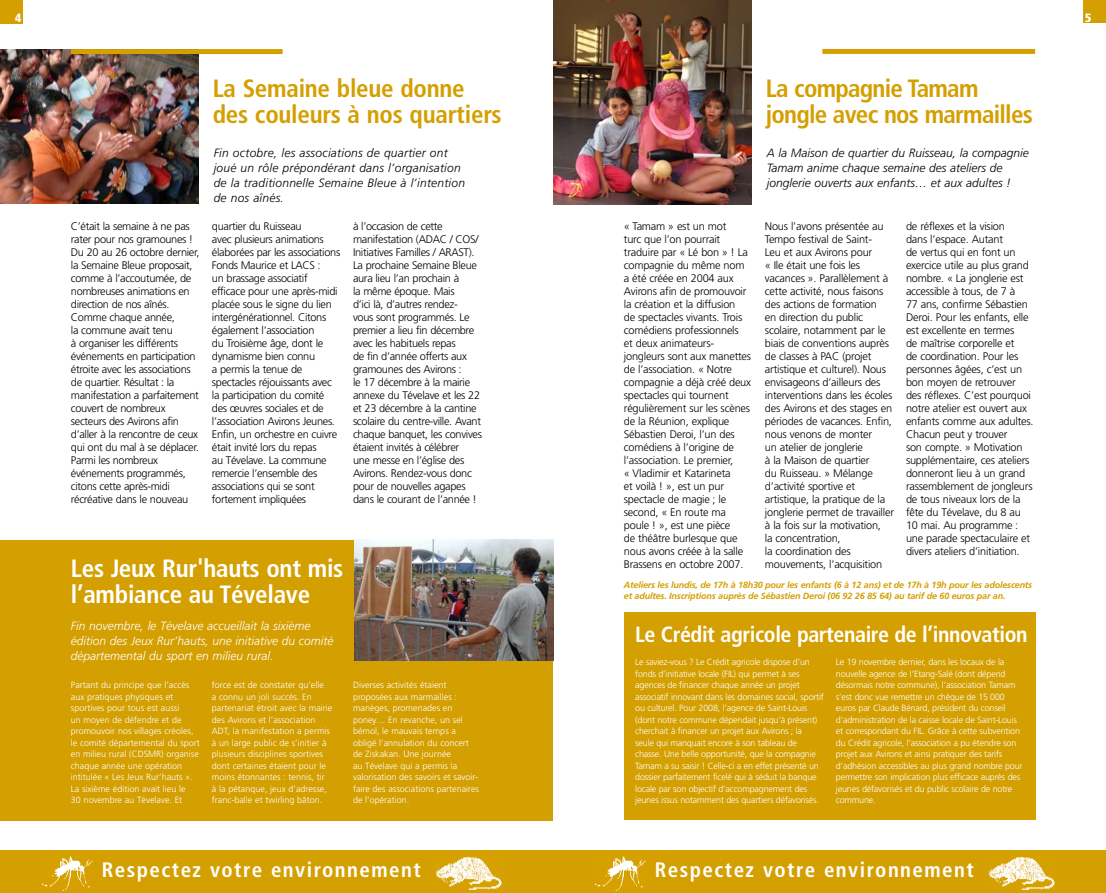
<style>
.page{position:relative;width:1106px;height:893px;background:#fff}
.page>*{position:absolute;margin:0;border:0;box-sizing:border-box;transform-origin:0 0}
.t1{font:700 condensed 25px/26px "Frutiger";letter-spacing:-.01em;color:#d49f00}
.t2{font:700 condensed 25px/26px "Frutiger";letter-spacing:-.01em;color:#fff}
.t3{font:700 condensed 22px "Frutiger";color:#fff}
.t4{font:700 condensed 20.9px "Frutiger";letter-spacing:.07em;color:#fff}
.t5{font:italic 300 12px/15px "Frutiger";letter-spacing:.02em;color:#000}
.t6{font:italic 300 12px/15px "Frutiger";color:#fff}
.t7{font:italic 300 12px/15px "Frutiger";color:#000}
.t8{font:900 condensed 12px "Frutiger";color:#fff}
.t9{font:300 11px/13px "Frutiger";letter-spacing:-.02em;color:#000}
.t10{font:300 9px/11.5px "Frutiger";letter-spacing:-.02em;color:#fff}
.t11{font:300 9px/11.5px "Frutiger";color:#fff}
.t12{font:italic 700 9px/11px "Frutiger";letter-spacing:-.02em;color:#d49f00}
</style>
<div class="page">
<img style="left:553px;top:0;width:198px;height:204px">
<div style="left:0;top:540px;width:553px;height:280px;background:#d49f00"></div>
<img style="left:0;top:49px;width:198px;height:155px">
<div style="left:1083px;top:0;width:23px;height:23px;background:#d49f00"></div>
<div style="left:0;top:0;width:23px;height:24px;background:#d49f00"></div>
<div style="left:71px;top:49px;width:212px;height:5px;background:#d49f00"></div>
<div style="left:0;top:850px;width:553px;height:43px;background:#d49f00"></div>
<img style="left:43px;top:856px;width:49px;height:35px">
<img style="left:435px;top:856px;width:67px;height:34px">
<div style="left:553px;top:850px;width:553px;height:43px;background:#d49f00"></div>
<img style="left:595px;top:856px;width:50px;height:35px">
<img style="left:988px;top:856px;width:67px;height:34px">
<div style="left:822px;top:49px;width:213px;height:5px;background:#d49f00"></div>
<div style="left:624px;top:612px;width:411px;height:208px;background:#d49f00"></div>
<img style="left:354px;top:540px;width:199px;height:121px">
<p class="t8" style="left:15px;top:10px;width:8px">4</p>
<p class="t8" style="left:1085px;top:10px;width:8px">5</p>
<h1 class="t1" style="left:213px;top:75px;width:290px">La Semaine bleue donne des couleurs à nos quartiers</h1>
<p class="t5" style="left:214px;top:145px;width:253px">Fin octobre, les associations de quartier ont joué un rôle prépondérant dans l’organisation de la traditionnelle Semaine Bleue à l’intention de nos aînés.</p>
<p class="t9" style="left:71px;top:220px;width:130px">C’était la semaine à ne pas rater pour nos gramounes !<br>Du 20 au 26 octobre dernier, la Semaine Bleue proposait, comme à l’accoutumée, de nombreuses animations en direction de nos aînés.<br>Comme chaque année,<br>la commune avait tenu<br>à organiser les différents événements en participation étroite avec les associations de quartier. Résultat : la manifestation a parfaitement couvert de nombreux secteurs des Avirons afin d’aller à la rencontre de ceux qui ont du mal à se déplacer.<br>Parmi les nombreux événements programmés, citons cette après-midi récréative dans le nouveau</p>
<p class="t9" style="left:212px;top:220px;width:130px">quartier du Ruisseau<br>avec plusieurs animations élaborées par les associations<br>Fonds Maurice et LACS :<br>un brassage associatif efficace pour une après-midi placée sous le signe du lien intergénérationnel. Citons également l’association<br>du Troisième âge, dont le dynamisme bien connu<br>a permis la tenue de spectacles réjouissants avec la participation du comité des œuvres sociales et de l’association Avirons Jeunes.<br>Enfin, un orchestre en cuivre était invité lors du repas<br>au Tévelave. La commune remercie l’ensemble des associations qui se sont fortement impliquées</p>
<p class="t9" style="left:353px;top:220px;width:130px">à l’occasion de cette manifestation (ADAC / COS/<br>Initiatives Familles / ARAST).<br>La prochaine Semaine Bleue aura lieu l’an prochain à<br>la même époque. Mais<br>d’ici là, d’autres rendez-<br>vous sont programmés. Le premier a lieu fin décembre avec les habituels repas<br>de fin d’année offerts aux gramounes des Avirons :<br>le 17 décembre à la mairie annexe du Tévelave et les 22 et 23 décembre à la cantine scolaire du centre-ville. Avant chaque banquet, les convives étaient invités à célébrer<br>une messe en l’église des<br>Avirons. Rendez-vous donc pour de nouvelles agapes dans le courant de l’année !</p>
<h1 class="t2" style="left:71px;top:556px;width:274px">Les Jeux Rur'hauts ont mis l’ambiance au Tévelave</h1>
<p class="t6" style="left:71px;top:618px;width:264px">Fin novembre, le Tévelave accueillait la sixième édition des Jeux Rur’hauts, une initiative du comité départemental du sport en milieu rural.</p>
<p class="t11" style="left:71px;top:679px;width:131px">Partant du principe que l’accès aux pratiques physiques et sportives pour tous est aussi<br>un moyen de défendre et de promouvoir nos villages créoles, le comité départemental du sport en milieu rural (CDSMR) organise chaque année une opération intitulée « Les Jeux Rur’hauts ».<br>La sixième édition avait lieu le<br>30 novembre au Tévelave. Et</p>
<p class="t11" style="left:212px;top:679px;width:122px">force est de constater qu’elle<br>a connu un joli succès. En partenariat étroit avec la mairie des Avirons et l’association<br>ADT, la manifestation a permis à un large public de s’initier à plusieurs disciplines sportives dont certaines étaient pour le moins étonnantes : tennis, tir<br>à la pétanque, jeux d’adresse, franc-balle et twirling bâton.</p>
<p class="t11" style="left:353px;top:679px;width:127px">Diverses activités étaient proposées aux marmailles : manèges, promenades en poney… En revanche, un sel bémol, le mauvais temps a obligé l’annulation du concert de Ziskakan. Une journée<br>au Tévelave qui a permis la valorisation des savoirs et savoir&shy;faire des associations partenaires de l’opération.</p>
<h1 class="t1" style="left:765px;top:75px;width:269px">La compagnie Tamam jongle avec nos marmailles</h1>
<p class="t7" style="left:766px;top:145px;width:264px">A la Maison de quartier du Ruisseau, la compagnie<br>Tamam anime chaque semaine des ateliers de jonglerie ouverts aux enfants… et aux adultes !</p>
<p class="t9" style="left:624px;top:220px;width:129px">« Tamam » est un mot<br>turc que l’on pourrait traduire par « Lé bon » ! La compagnie du même nom a été créée en 2004 aux<br>Avirons afin de promouvoir la création et la diffusion<br>de spectacles vivants. Trois comédiens professionnels<br>et deux animateurs&shy;jongleurs sont aux manettes de l’association. « Notre compagnie a déjà créé deux spectacles qui tournent régulièrement sur les scènes de la Réunion, explique<br>Sébastien Deroi, l’un des comédiens à l’origine de l’association. Le premier,<br>« Vladimir et Katarineta<br>et voilà ! », est un pur spectacle de magie ; le second, « En route ma poule ! », est une pièce<br>de théâtre burlesque que nous avons créée à la salle<br>Brassens en octobre 2007.</p>
<p class="t9" style="left:765px;top:220px;width:130px">Nous l’avons présentée au<br>Tempo festival de Saint-<br>Leu et aux Avirons pour<br>« Ile était une fois les vacances ». Parallèlement à cette activité, nous faisons des actions de formation<br>en direction du public scolaire, notamment par le biais de conventions auprès de classes à PAC (projet artistique et culturel). Nous envisageons d’ailleurs des interventions dans les écoles des Avirons et des stages en périodes de vacances. Enfin, nous venons de monter<br>un atelier de jonglerie<br>à la Maison de quartier<br>du Ruisseau. » Mélange d’activité sportive et artistique, la pratique de la jonglerie permet de travailler à la fois sur la motivation,<br>la concentration,<br>la coordination des mouvements, l’acquisition</p>
<p class="t9" style="left:906px;top:220px;width:129px">de réflexes et la vision<br>dans l’espace. Autant<br>de vertus qui en font un exercice utile au plus grand nombre. « La jonglerie est accessible à tous, de 7 à<br>77 ans, confirme Sébastien<br>Deroi. Pour les enfants, elle est excellente en termes<br>de maîtrise corporelle et<br>de coordination. Pour les personnes âgées, c’est un bon moyen de retrouver des réflexes. C’est pourquoi notre atelier est ouvert aux enfants comme aux adultes.<br>Chacun peut y trouver<br>son compte. » Motivation supplémentaire, ces ateliers donneront lieu à un grand rassemblement de jongleurs de tous niveaux lors de la fête du Tévelave, du 8 au<br>10 mai. Au programme : une parade spectaculaire et divers ateliers d’initiation.</p>
<p class="t12" style="left:624px;top:579px;width:410px">Ateliers les lundis, de 17h à 18h30 pour les enfants (6 à 12 ans) et de 17h à 19h pour les adolescents et adultes. Inscriptions auprès de Sébastien Deroi (06 92 26 85 64) au tarif de 60 euros par an.</p>
<h2 class="t3" style="left:635px;top:621px;width:394px">Le Crédit agricole partenaire de l’innovation</h2>
<p class="t10" style="left:635px;top:656px;width:190px">Le saviez-vous ? Le Crédit agricole dispose d’un fonds d’initiative locale (FIL) qui permet à ses agences de financer chaque année un projet associatif innovant dans les domaines social, sportif ou culturel. Pour 2008, l’agence de Saint-Louis (dont notre commune dépendait jusqu’à présent) cherchait à financer un projet aux Avirons ; la<br>seule qui manquait encore à son tableau de chasse. Une belle opportunité, que la compagnie Tamam a su saisir ! Celle-ci a en effet présenté un dossier parfaitement ficelé qui à séduit la banque locale par son objectif d’accompagnement des jeunes issus notamment des quartiers défavorisés.</p>
<p class="t10" style="left:836px;top:656px;width:188px">Le 19 novembre dernier, dans les locaux de la nouvelle agence de l’Etang-Salé (dont dépend désormais notre commune), l’association Tamam s’est donc vue remettre un chèque de 15 000 euros par Claude Bénard, président du conseil d’administration de la caisse locale de Saint-Louis et correspondant du FIL. Grâce à cette subvention du Crédit agricole, l’association a pu étendre son projet aux Avirons et ainsi pratiquer des tarifs d’adhésion accessibles au plus grand nombre pour permettre son implication plus efficace auprès des jeunes défavorisés et du public scolaire de notre commune.</p>
<h3 class="t4" style="left:102px;top:857px;width:320px">Respectez votre environnement</h3>
<h3 class="t4" style="left:655px;top:857px;width:320px">Respectez votre environnement</h3>
</div>
